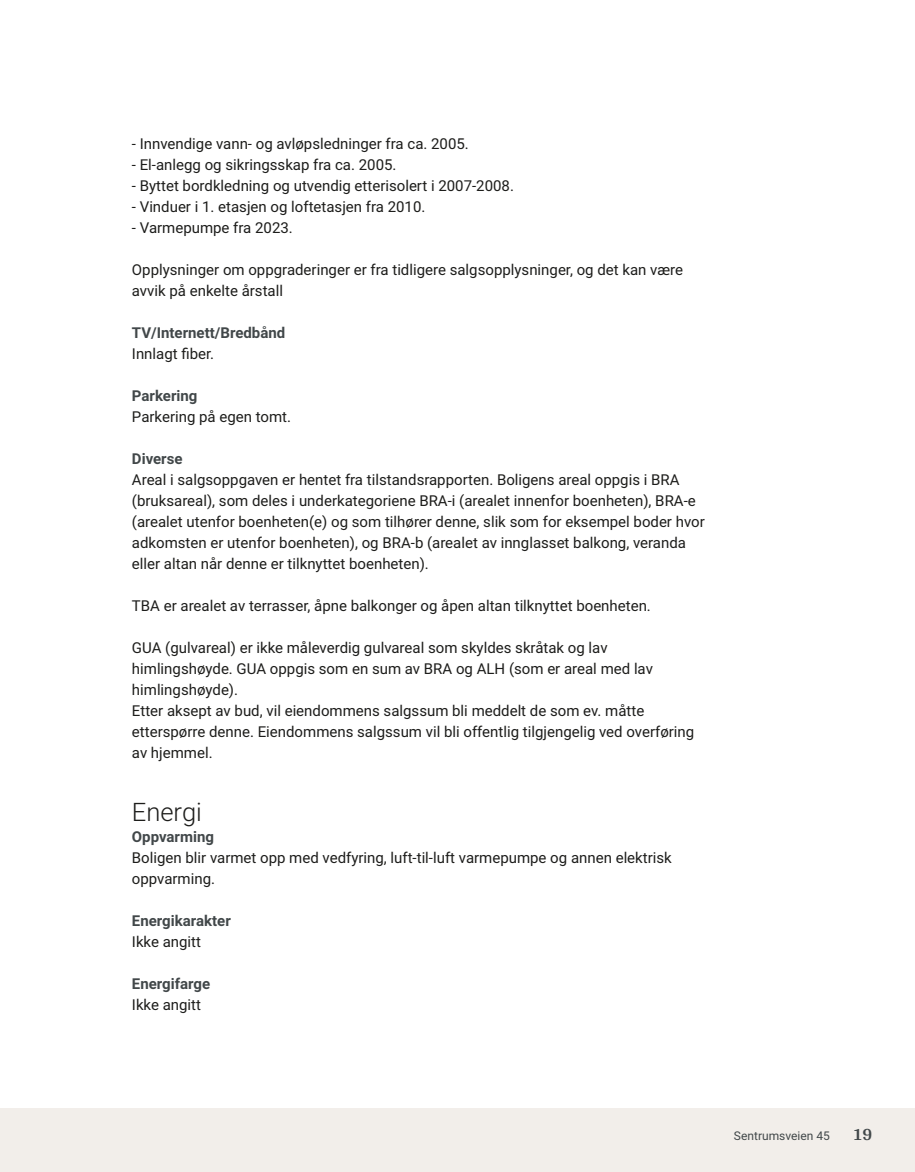
<style>
.page{position:relative;width:915px;height:1172px;background:#fff}
.page>*{position:absolute;margin:0;border:0;box-sizing:border-box;transform-origin:0 0}
.t1{font:300 25.5px "Roboto";color:#1d1d1b}
.t2{font:700 18px "Arya";color:#414749}
.t3{font:15px/21px "Roboto";color:#1d1d1b}
.t4{font:700 15px "Roboto";color:#414749}
.t5{font:12px "Roboto";color:#414749}
</style>
<div class="page">
<div style="left:0;top:1108px;width:914px;height:64px;background:#f2eeea"></div>
<p class="t3" style="left:132px;top:132px;width:383px">‑ Innvendige vann‑ og avløpsledninger fra ca. 2005.<br>‑ El‑anlegg og sikringsskap fra ca. 2005.<br>‑ Byttet bordkledning og utvendig etterisolert i 2007‑2008. ‑ Vinduer i 1. etasjen og loftetasjen fra 2010.<br>‑ Varmepumpe fra 2023.</p>
<p class="t3" style="left:132px;top:258px;width:552px">Opplysninger om oppgraderinger er fra tidligere salgsopplysninger, og det kan være avvik på enkelte årstall</p>
<p class="t4" style="left:132px;top:322px;width:155px">TV/Internett/Bredbånd</p>
<p class="t3" style="left:132px;top:342px;width:84px">Innlagt fiber.</p>
<p class="t4" style="left:132px;top:385px;width:67px">Parkering</p>
<p class="t3" style="left:132px;top:405px;width:161px">Parkering på egen tomt.</p>
<p class="t4" style="left:132px;top:448px;width:52px">Diverse</p>
<p class="t3" style="left:132px;top:468px;width:574px">Areal i salgsoppgaven er hentet fra tilstandsrapporten. Boligens areal oppgis i BRA (bruksareal), som deles i underkategoriene BRA‑i (arealet innenfor boenheten), BRA‑e (arealet utenfor boenheten(e) og som tilhører denne, slik som for eksempel boder hvor adkomsten er utenfor boenheten), og BRA‑b (arealet av innglasset balkong, veranda eller altan når denne er tilknyttet boenheten).</p>
<p class="t3" style="left:132px;top:594px;width:520px">TBA er arealet av terrasser, åpne balkonger og åpen altan tilknyttet boenheten.</p>
<p class="t3" style="left:132px;top:636px;width:563px">GUA (gulvareal) er ikke måleverdig gulvareal som skyldes skråtak og lav himlingshøyde. GUA oppgis som en sum av BRA og ALH (som er areal med lav himlingshøyde).<br>Etter aksept av bud, vil eiendommens salgssum bli meddelt de som ev. måtte etterspørre denne. Eiendommens salgssum vil bli offentlig tilgjengelig ved overføring av hjemmel.</p>
<h1 class="t1" style="left:132px;top:794px;width:71px">Energi</h1>
<p class="t4" style="left:132px;top:826px;width:84px">Oppvarming</p>
<p class="t3" style="left:132px;top:846px;width:541px">Boligen blir varmet opp med vedfyring, luft‑til‑luft varmepumpe og annen elektrisk oppvarming.</p>
<p class="t4" style="left:132px;top:910px;width:100px">Energikarakter</p>
<p class="t3" style="left:132px;top:930px;width:71px">Ikke angitt</p>
<p class="t4" style="left:132px;top:973px;width:80px">Energifarge</p>
<p class="t3" style="left:132px;top:993px;width:71px">Ikke angitt</p>
<p class="t5" style="left:733px;top:1127px;width:97px">Sentrumsveien 45</p>
<p class="t2" style="left:852px;top:1123px;width:21px">19</p>
</div>
